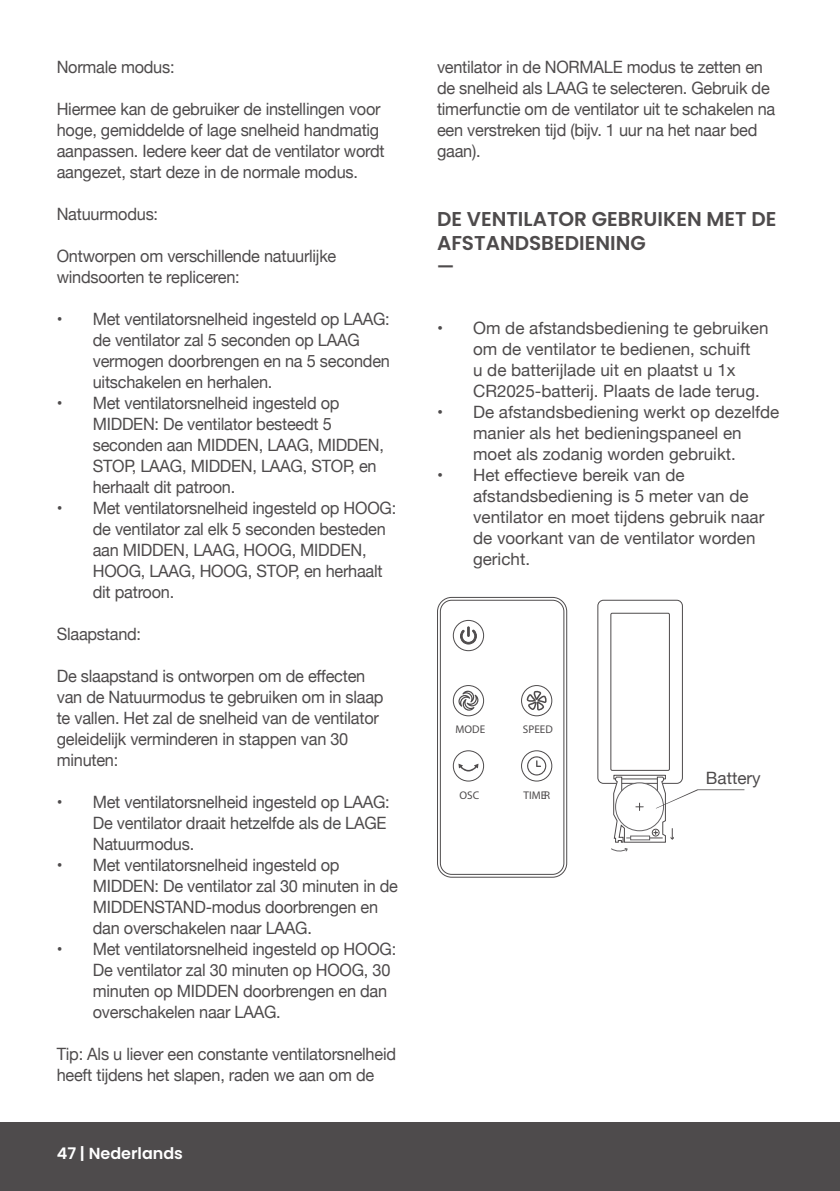
<style>
.page{position:relative;width:840px;height:1191px;background:#fff}
.page>*{position:absolute;margin:0;border:0;box-sizing:border-box;transform-origin:0 0}
.t1{font:600 20px/24px "Poppins";color:#4e4b4c}
.t2{font:17px/21px "Helvetica Neue";letter-spacing:-.015em;color:#4e4b4c;scale:.96 1}
.t3{font:17px/21px "Helvetica Neue";letter-spacing:-.015em;color:#4e4b4c}
.t4{font:700 17px "Helvetica Neue";color:#4e4b4c}
.t5{font:600 16px "Poppins";color:#fff}
.t6{font:11.2px "Myriad Pro";color:#4e4b4c}
</style>
<div class="page">
<hr style="left:839px;top:1123px;width:1px;height:68px;background:#4e4b4c">
<div style="left:0;top:1123px;width:839px;height:68px;background:#4e4b4c"></div>
<svg style="left:437px;top:596px;width:130px;height:282px"></svg>
<svg style="left:597px;top:599px;width:147px;height:253px"></svg>
<p class="t2" style="left:57px;top:57px;width:124px">Normale modus:</p>
<p class="t2" style="left:57px;top:99px;width:343px">Hiermee kan de gebruiker de instellingen voor hoge, gemiddelde of lage snelheid handmatig aanpassen. Iedere keer dat de ventilator wordt aangezet, start deze in de normale modus.</p>
<p class="t2" style="left:57px;top:204px;width:107px">Natuurmodus:</p>
<p class="t2" style="left:57px;top:246px;width:292px">Ontworpen om verschillende natuurlijke windsoorten te repliceren:</p>
<p class="t2" style="left:93px;top:309px;width:311px;text-indent:-36px">• Met ventilatorsnelheid ingesteld op LAAG: de ventilator zal 5 seconden op LAAG vermogen doorbrengen en na 5 seconden uitschakelen en herhalen.</p>
<p class="t2" style="left:93px;top:393px;width:305px;text-indent:-36px">• Met ventilatorsnelheid ingesteld op<br>MIDDEN: De ventilator besteedt 5 seconden aan MIDDEN, LAAG, MIDDEN,<br>STOP, LAAG, MIDDEN, LAAG, STOP, en herhaalt dit patroon.</p>
<p class="t2" style="left:93px;top:498px;width:317px;text-indent:-36px">• Met ventilatorsnelheid ingesteld op HOOG: de ventilator zal elk 5 seconden besteden aan MIDDEN, LAAG, HOOG, MIDDEN, HOOG, LAAG, HOOG, STOP, en herhaalt dit patroon.</p>
<p class="t2" style="left:57px;top:624px;width:89px">Slaapstand:</p>
<p class="t2" style="left:57px;top:666px;width:342px">De slaapstand is ontworpen om de effecten van de Natuurmodus te gebruiken om in slaap te vallen. Het zal de snelheid van de ventilator geleidelijk verminderen in stappen van 30 minuten:</p>
<p class="t2" style="left:93px;top:792px;width:311px;text-indent:-36px">• Met ventilatorsnelheid ingesteld op LAAG:<br>De ventilator draait hetzelfde als de LAGE<br>Natuurmodus.</p>
<p class="t2" style="left:93px;top:855px;width:319px;text-indent:-36px">• Met ventilatorsnelheid ingesteld op MIDDEN: De ventilator zal 30 minuten in de MIDDENSTAND-modus doorbrengen en dan overschakelen naar LAAG.</p>
<p class="t2" style="left:93px;top:939px;width:317px;text-indent:-36px">• Met ventilatorsnelheid ingesteld op HOOG:<br>De ventilator zal 30 minuten op HOOG, 30 minuten op MIDDEN doorbrengen en dan overschakelen naar LAAG.</p>
<p class="t2" style="left:57px;top:1044px;width:355px">Tip: Als u liever een constante ventilatorsnelheid heeft tijdens het slapen, raden we aan om de</p>
<p class="t5" style="left:57px;top:1144px;width:128px">47 | Nederlands</p>
<p class="t2" style="left:437px;top:57px;width:354px">ventilator in de NORMALE modus te zetten en de snelheid als LAAG te selecteren. Gebruik de timerfunctie om de ventilator uit te schakelen na een verstreken tijd (bijv. 1 uur na het naar bed gaan).</p>
<p class="t1" style="left:437px;top:207px;width:341px">DE VENTILATOR GEBRUIKEN MET DE<br>AFSTANDSBEDIENING</p>
<p class="t4" style="left:437px;top:251px;width:18px">―</p>
<p class="t3" style="left:473px;top:318px;width:297px;text-indent:-36px">• Om de afstandsbediening te gebruiken om de ventilator te bedienen, schuift<br>u de batterijlade uit en plaatst u 1x CR2025-batterij. Plaats de lade terug.</p>
<p class="t3" style="left:437px;top:402px;width:344px;text-align:center">• De afstandsbediening werkt op dezelfde manier als het bedieningspaneel en<br>moet als zodanig worden gebruikt.</p>
<p class="t3" style="left:473px;top:465px;width:292px;text-indent:-36px">• Het effectieve bereik van de afstandsbediening is 5 meter van de ventilator en moet tijdens gebruik naar de voorkant van de ventilator worden gericht.</p>
<p class="t6" style="left:455px;top:722px;width:31px">MODE</p>
<p class="t6" style="left:522px;top:722px;width:31px">SPEED</p>
<p class="t6" style="left:459px;top:788px;width:21px">OSC</p>
<p class="t6" style="left:523px;top:788px;width:28px">TIMER</p>
<p class="t3" style="left:705px;top:768px;width:56px">Battery</p>
</div>
